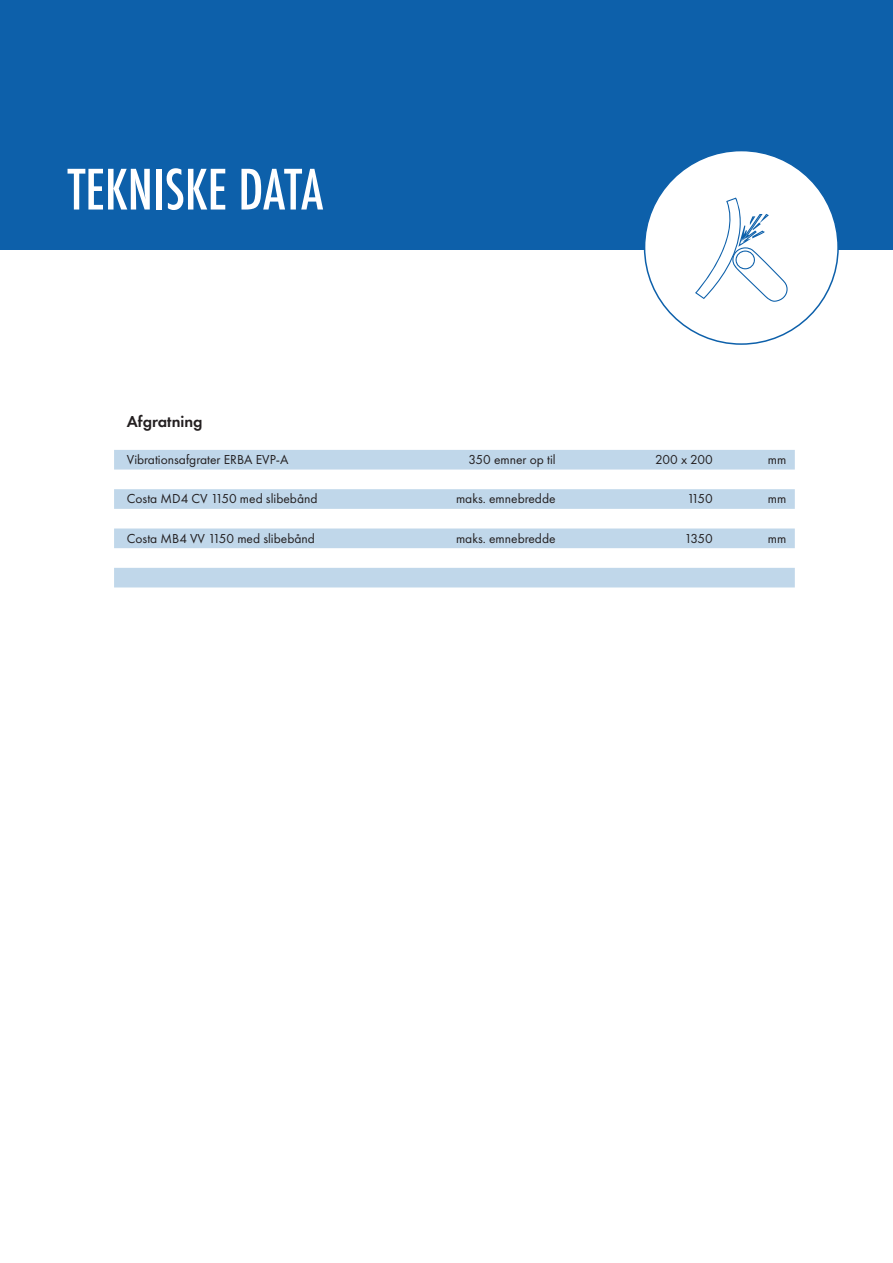
<style>
.page{position:relative;width:893px;height:1263px;background:#fff}
.page>*{position:absolute;margin:0;border:0;box-sizing:border-box;transform-origin:0 0}
.t1{font:500 condensed 54px "Futura";color:#fff}
.t2{font:600 16.5px "Futura PT";color:#231f20}
.NGI_tabel_brød{font:13.5px "Futura PT";color:#231f20}
</style>
<div class="page">
<div style="left:0;top:0;width:893px;height:250px;background:#0d60aa"></div>
<div style="left:645px;top:151px;width:193px;height:193px;background:#fff;border-radius:50%"></div>
<svg style="left:114px;top:450px;width:681px;height:137px;fill:#c0d7ea"></svg>
<svg style="left:695px;top:198px;width:93px;height:104px"></svg>
<p class="t1" style="left:68px;top:155px;width:257px">TEKNISKE DATA</p>
<p class="t2" style="left:127px;top:412px;width:77px">Afgratning</p>
<p class="NGI_tabel_brød" style="left:127px;top:451px;width:163px">Vibrationsafgrater ERBA EVP-A</p>
<p class="NGI_tabel_brød" style="left:468px;top:451px;width:89px">350 emner op til</p>
<p class="NGI_tabel_brød" style="left:655px;top:451px;width:59px">200 x 200</p>
<p class="NGI_tabel_brød" style="left:768px;top:451px;width:20px">mm</p>
<p class="NGI_tabel_brød" style="left:127px;top:491px;width:192px">Costa MD4 CV 1150 med slibebånd</p>
<p class="NGI_tabel_brød" style="left:456px;top:491px;width:101px">maks. emnebredde</p>
<p class="NGI_tabel_brød" style="left:687px;top:491px;width:27px">1150</p>
<p class="NGI_tabel_brød" style="left:768px;top:491px;width:20px">mm</p>
<p class="NGI_tabel_brød" style="left:127px;top:530px;width:190px">Costa MB4 VV 1150 med slibebånd</p>
<p class="NGI_tabel_brød" style="left:456px;top:530px;width:101px">maks. emnebredde</p>
<p class="NGI_tabel_brød" style="left:685px;top:530px;width:30px">1350</p>
<p class="NGI_tabel_brød" style="left:768px;top:530px;width:20px">mm</p>
</div>
